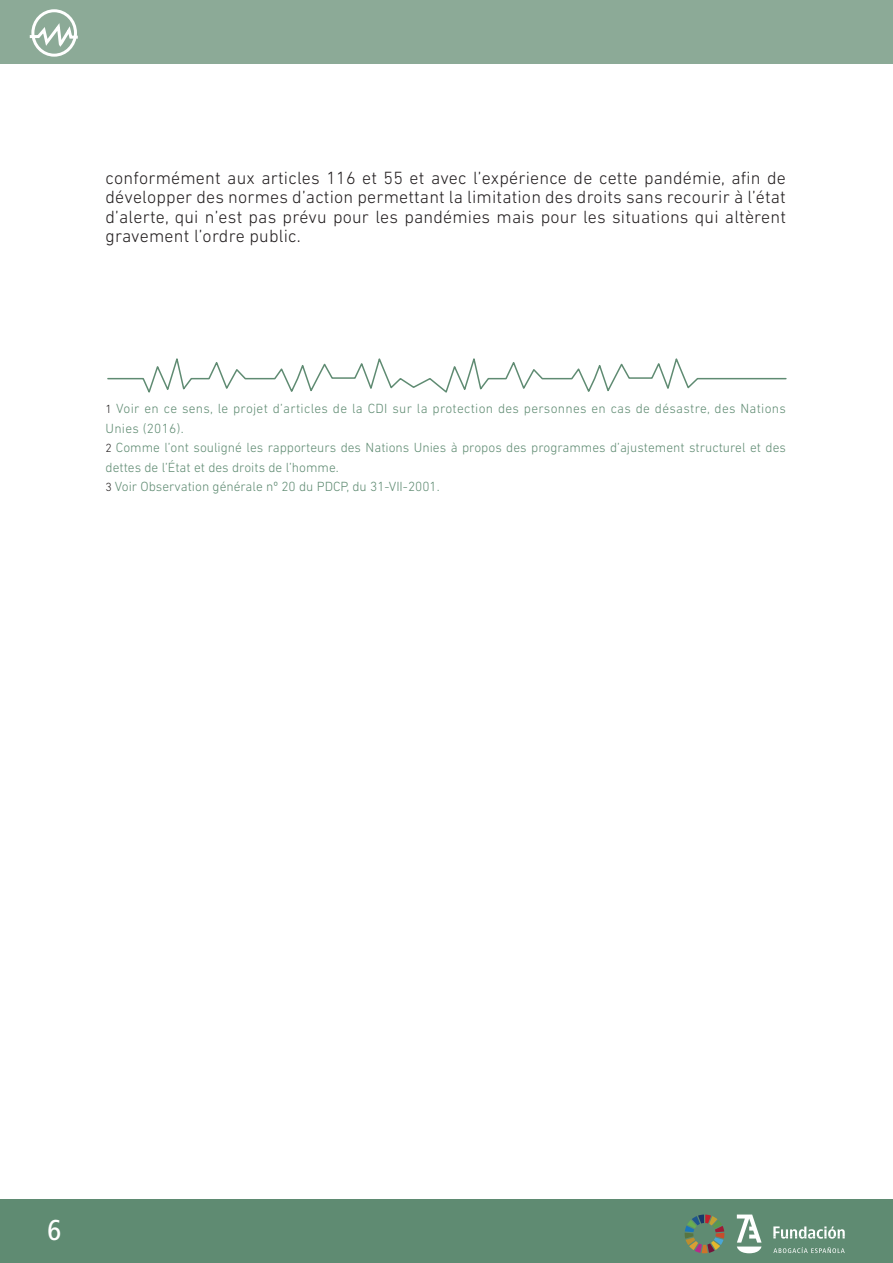
<style>
.page{position:relative;width:893px;height:1263px;background:#fff}
.page>*{position:absolute;margin:0;border:0;box-sizing:border-box;transform-origin:0 0}
.t1{font:500 condensed 30px "Frutiger Next Pro";color:#fff}
.t2{font:300 18px/19.5px "DIN Next LT Pro";letter-spacing:.01em;color:#231f20;text-align:justify}
.t3{font:300 13.5px/19.5px "DIN Next LT Pro";color:#5f8b72}
.s1{font-size:12px;color:#231f20}
</style>
<div class="page">
<div style="left:0;top:1199px;width:893px;height:64px;background:#5f8b72"></div>
<div style="left:0;top:0;width:893px;height:64px;background:#8caa97"></div>
<div style="left:31px;top:9px;width:46px;height:48px;border:3px solid #fff;border-radius:50%"></div>
<svg style="left:29px;top:22px;width:49px;height:28px"></svg>
<svg style="left:737px;top:1214px;width:25px;height:39px"></svg>
<svg style="left:773px;top:1226px;width:72px;height:13px"></svg>
<svg style="left:773px;top:1247px;width:72px;height:6px"></svg>
<svg style="left:685px;top:1214px;width:39px;height:39px"></svg>
<svg style="left:107px;top:358px;width:680px;height:35px"></svg>
<p class="t2" style="left:106px;top:168px;width:682px">conformément aux articles 116 et 55 et avec l’expérience de cette pandémie, afin de développer des normes d’action permettant la limitation des droits sans recourir à l’état d’alerte, qui n’est pas prévu pour les pandémies mais pour les situations qui altèrent gravement l’ordre public.</p>
<p class="t3" style="left:106px;top:399px;width:682px"><span class="s1">1</span> Voir en ce sens, le projet d’articles de la CDI sur la protection des personnes en cas de désastre, des Nations Unies (2016).<br><span class="s1">2</span> Comme l’ont souligné les rapporteurs des Nations Unies à propos des programmes d’ajustement structurel et des dettes de l’État et des droits de l’homme.<br><span class="s1">3</span> Voir Observation générale nº 20 du PDCP, du 31-VII-2001.</p>
<h1 class="t1" style="left:47px;top:1213px;width:16px">6</h1>
</div>
